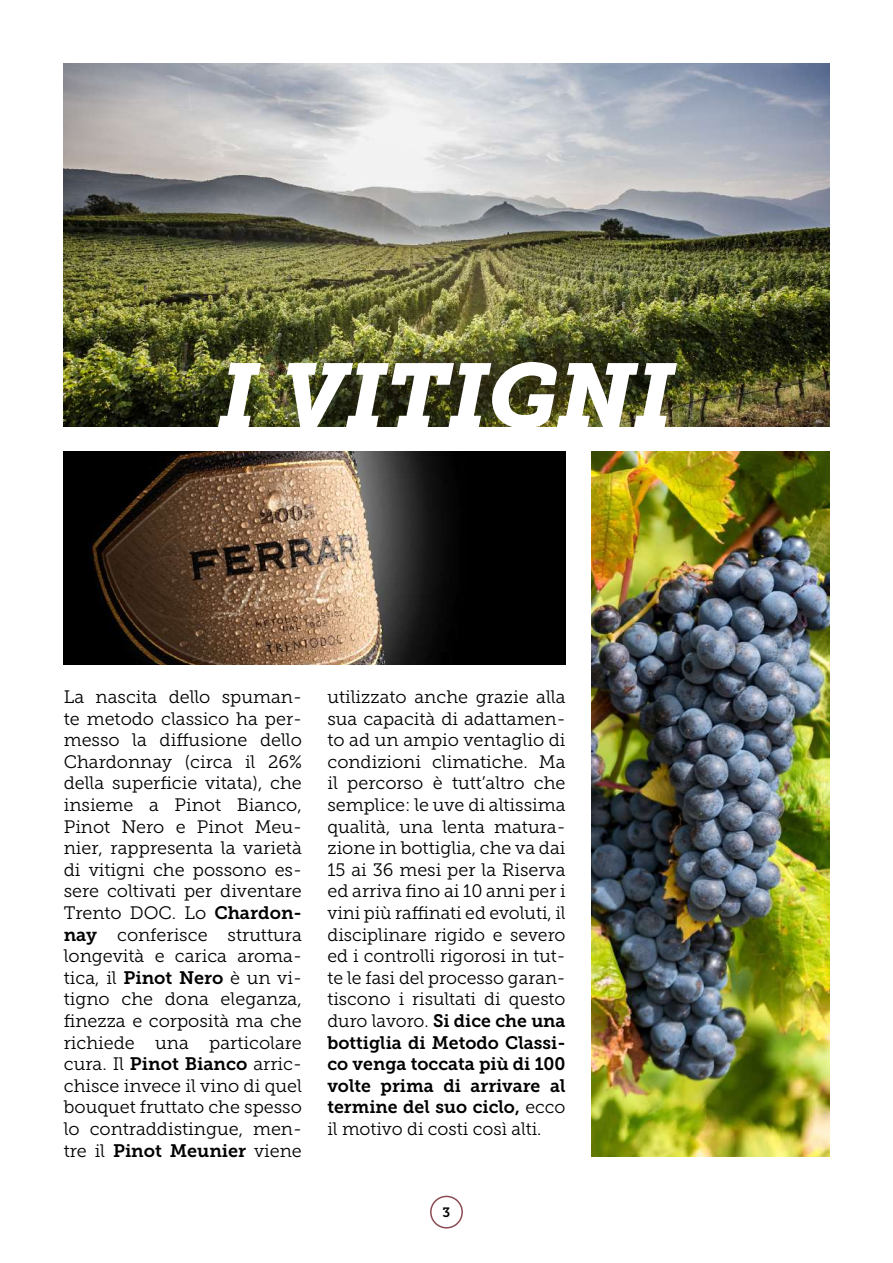
<style>
.page{position:relative;width:893px;height:1263px;background:#fff}
.page>*{position:absolute;margin:0;border:0;box-sizing:border-box;transform-origin:0 0}
.t1{font:italic 90px "Museo Slab 900";color:#fff}
.t2{font:18px/21.6px "Museo Slab 300";color:#000;text-align:justify}
.t3{font:18px/21.6px "Museo Slab 700";color:#000;text-align:justify}
.t4{font:13.5px "Museo Slab 700";color:#000}
.s1{font-family:"Museo Slab 700"}
.s2{font-family:"Museo Slab 300"}
</style>
<div class="page">
<img style="left:591px;top:452px;width:238px;height:705px">
<img style="left:64px;top:452px;width:502px;height:212px">
<img style="left:64px;top:64px;width:765px;height:362px">
<div style="left:430px;top:1196px;width:33px;height:32px;border:2px solid #8a4b52;border-radius:50%"></div>
<h1 class="t1" style="left:219px;top:345px;width:457px">I VITIGNI</h1>
<p class="t2" style="left:64px;top:686px;width:240px">La nascita dello spuman&shy;te metodo classico ha per&shy;messo la diffusione dello Chardonnay (circa il 26% della superficie vitata), che insieme a Pinot Bianco, Pinot Nero e Pinot Meu&shy;nier, rappresenta la varietà di vitigni che possono es&shy;sere coltivati per diventare Trento DOC. Lo <span class="s1">Chardon&shy;nay</span> conferisce struttura longevità e carica aroma&shy;tica, il <span class="s1">Pinot Nero</span> è un vi&shy;tigno che dona eleganza, finezza e corposità ma che richiede una particolare cura. Il <span class="s1">Pinot Bianco</span> arric&shy;chisce invece il vino di quel bouquet fruttato che spesso lo contraddistingue, men-</p>
<p class="t3" style="left:64px;top:1140px;width:240px"><span class="s2">tre il</span> Pinot Meunier <span class="s2">viene</span></p>
<p class="t2" style="left:327px;top:686px;width:240px">utilizzato anche grazie alla sua capacità di adattamen&shy;to ad un ampio ventaglio di condizioni climatiche. Ma il percorso è tutt’altro che semplice: le uve di altissima qualità, una lenta matura&shy;zione in bottiglia, che va dai 15 ai 36 mesi per la Riserva ed arriva fino ai 10 anni per i vini più raffinati ed evoluti, il disciplinare rigido e severo ed i controlli rigorosi in tut&shy;te le fasi del processo garan&shy;tiscono i risultati di questo</p>
<p class="t3" style="left:327px;top:1010px;width:240px"><span class="s2">duro lavoro.</span> Si dice che una bottiglia di Metodo Classi&shy;co venga toccata più di 100 volte prima di arrivare al termine del suo ciclo, <span class="s2">ecco</span></p>
<p class="t2" style="left:327px;top:1118px;width:216px">il motivo di costi così alti.</p>
<p class="t4" style="left:443px;top:1205px;width:9px">3</p>
</div>
